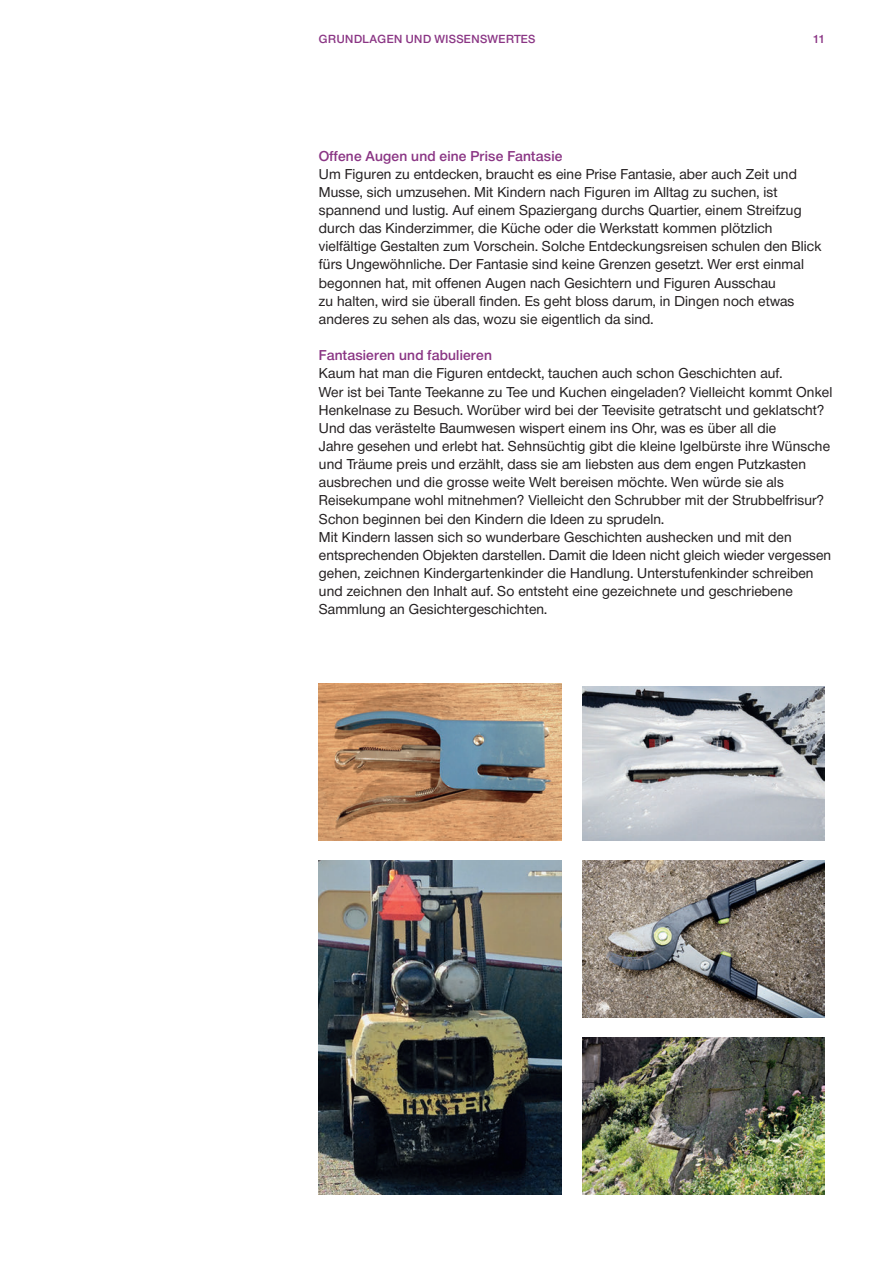
<style>
.page{position:relative;width:893px;height:1263px;background:#fff}
.page>*{position:absolute;margin:0;border:0;box-sizing:border-box;transform-origin:0 0}
.t1{font:14.1px/18.1px "Neue Helvetica BQ";letter-spacing:.01em;color:#231f20}
.t2{font:500 14.1px "Neue Helvetica BQ";letter-spacing:.01em;color:#8a3584}
.t3{font:500 11.55px "Neue Helvetica BQ";color:#8a3584}
</style>
<div class="page">
<img style="left:319px;top:861px;width:242px;height:334px">
<img style="left:583px;top:687px;width:242px;height:154px">
<img style="left:583px;top:861px;width:242px;height:157px">
<img style="left:319px;top:684px;width:242px;height:157px">
<img style="left:583px;top:1038px;width:242px;height:157px">
<p class="t3" style="left:319px;top:32px;width:19px">Grundlagen</p>
<p class="t3" style="left:406px;top:32px;width:10px">und</p>
<p class="t3" style="left:434px;top:32px;width:20px">Wissenswertes</p>
<p class="t3" style="left:813px;top:32px;width:14px">11</p>
<p class="t2" style="left:319px;top:147px;width:245px">Offene Augen und eine Prise Fantasie</p>
<p class="t1" style="left:319px;top:165px;width:504px">Um Figuren zu entdecken, braucht es eine Prise Fantasie, aber auch Zeit und Musse, sich umzusehen. Mit Kindern nach Figuren im Alltag zu suchen, ist spannend und lustig. Auf einem Spaziergang durchs Quartier, einem Streifzug durch das Kinderzimmer, die Küche oder die Werkstatt kommen plötzlich vielfältige Gestalten zum Vorschein. Solche Entdeckungsreisen schulen den Blick fürs Ungewöhnliche. Der Fantasie sind keine Grenzen gesetzt. Wer erst einmal begonnen hat, mit offenen Augen nach Gesichtern und Figuren Ausschau<br>zu halten, wird sie überall finden. Es geht bloss darum, in Dingen noch etwas anderes zu sehen als das, wozu sie eigentlich da sind.</p>
<p class="t2" style="left:319px;top:346px;width:175px">Fantasieren und fabulieren</p>
<p class="t1" style="left:319px;top:364px;width:515px">Kaum hat man die Figuren entdeckt, tauchen auch schon Geschichten auf.<br>Wer ist bei Tante Teekanne zu Tee und Kuchen eingeladen? Vielleicht kommt Onkel Henkelnase zu Besuch. Worüber wird bei der Teevisite getratscht und geklatscht?<br>Und das verästelte Baumwesen wispert einem ins Ohr, was es über all die<br>Jahre gesehen und erlebt hat. Sehnsüchtig gibt die kleine Igelbürste ihre Wünsche und Träume preis und erzählt, dass sie am liebsten aus dem engen Putzkasten ausbrechen und die grosse weite Welt bereisen möchte. Wen würde sie als Reisekumpane wohl mitnehmen? Vielleicht den Schrubber mit der Strubbelfrisur?<br>Schon beginnen bei den Kindern die Ideen zu sprudeln.<br>Mit Kindern lassen sich so wunderbare Geschichten aushecken und mit den entsprechenden Objekten darstellen. Damit die Ideen nicht gleich wieder vergessen gehen, zeichnen Kindergartenkinder die Handlung. Unterstufenkinder schreiben und zeichnen den Inhalt auf. So entsteht eine gezeichnete und geschriebene Sammlung an Gesichtergeschichten.</p>
</div>
